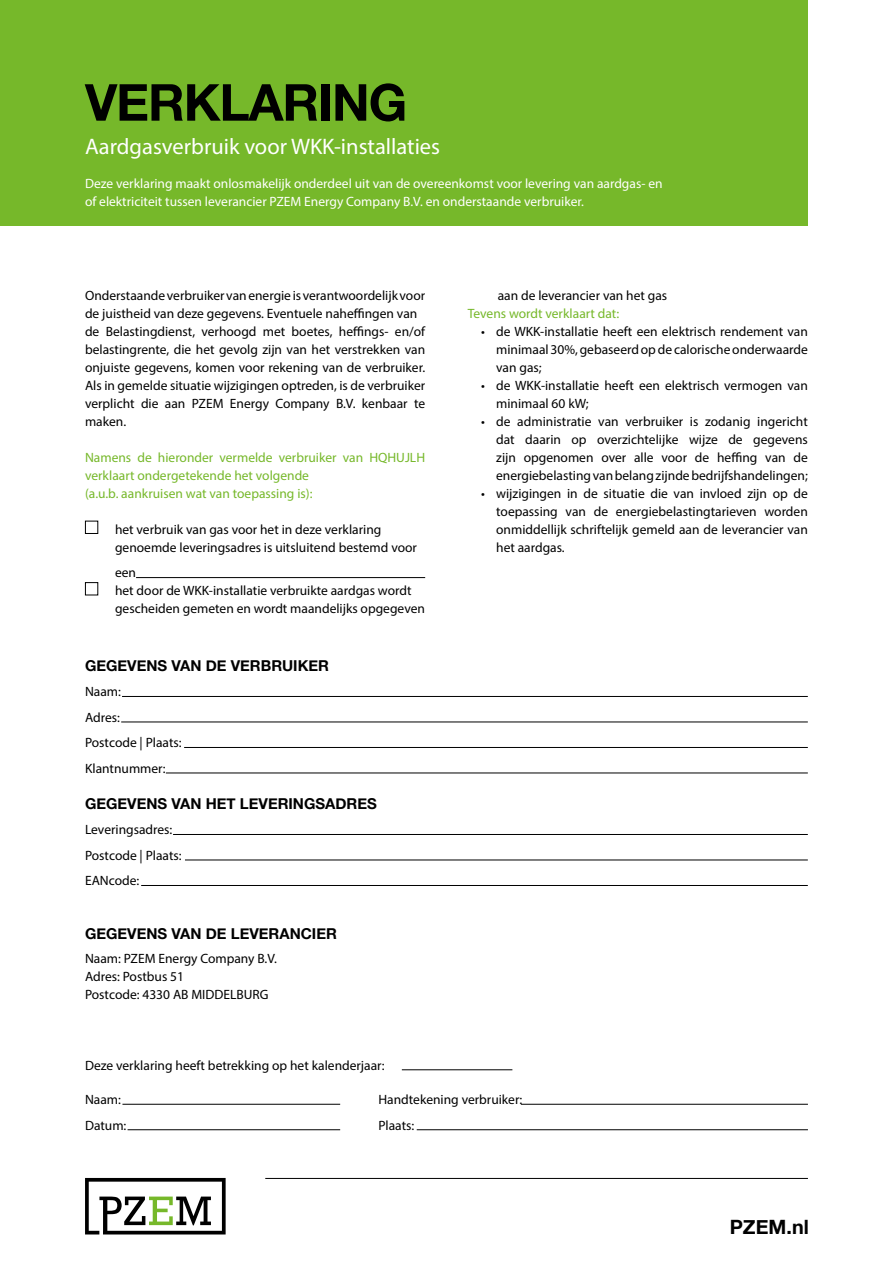
<style>
.page{position:relative;width:893px;height:1263px;background:#fff}
.page>*{position:absolute;margin:0;border:0;box-sizing:border-box;transform-origin:0 0}
.t1{font:700 51px "Helvetica Neue";letter-spacing:-.02em;color:#000}
.t2{font:22.5px "Myriad Pro";color:#fff}
.t3{font:700 19.65px "Helvetica Neue";letter-spacing:.005em;color:#000}
.t4{font:700 15px "Helvetica Neue";color:#000}
.t5{font:13.5px/18px "Myriad Pro";color:#000}
.t6{font:13.5px/18px "Myriad Pro";color:#fff}
.t7{font:13.5px/18px "Myriad Pro";color:#76b82a}
</style>
<div class="page">
<hr style="left:122px;top:696px;width:686px;height:1px;background:#000">
<hr style="left:121px;top:722px;width:687px;height:1px;background:#000">
<hr style="left:184px;top:747px;width:624px;height:1px;background:#000">
<hr style="left:166px;top:773px;width:642px;height:1px;background:#000">
<hr style="left:173px;top:834px;width:635px;height:1px;background:#000">
<hr style="left:185px;top:860px;width:623px;height:1px;background:#000">
<hr style="left:141px;top:885px;width:667px;height:1px;background:#000">
<hr style="left:136px;top:577px;width:289px;height:1px;background:#000">
<div style="left:85px;top:521px;width:13px;height:13px;border:1px solid #000"></div>
<div style="left:85px;top:582px;width:13px;height:13px;border:1px solid #000"></div>
<div style="left:0;top:0;width:808px;height:226px;background:#76b82a"></div>
<hr style="left:122px;top:1104px;width:218px;height:1px;background:#000">
<hr style="left:128px;top:1129px;width:212px;height:1px;background:#000">
<hr style="left:521px;top:1104px;width:287px;height:1px;background:#000">
<hr style="left:417px;top:1129px;width:391px;height:1px;background:#000">
<hr style="left:402px;top:1069px;width:110px;height:1px;background:#000">
<svg style="left:85px;top:1178px;width:141px;height:56px"></svg>
<hr style="left:265px;top:1178px;width:543px;height:1px;background:#000">
<h1 class="t1" style="left:85px;top:62px;width:324px">VERKLARING</h1>
<h2 class="t2" style="left:85px;top:132px;width:357px">Aardgasverbruik voor WKK-installaties</h2>
<p class="t6" style="left:85px;top:174px;width:579px">Deze verklaring maakt onlosmakelijk onderdeel uit van de overeenkomst voor levering van aardgas- en of elektriciteit tussen leverancier PZEM Energy Company B.V. en onderstaande verbruiker.</p>
<p class="t5" style="left:85px;top:286px;width:342px">Onderstaande verbruiker van energie is verantwoordelijk voor de juistheid van deze gegevens. Eventuele naheffingen van de Belastingdienst, verhoogd met boetes, heffings- en/of belastingrente, die het gevolg zijn van het verstrekken van onjuiste gegevens, komen voor rekening van de verbruiker.<br>Als in gemelde situatie wijzigingen optreden, is de verbruiker verplicht die aan PZEM Energy Company B.V. kenbaar te maken.</p>
<p class="t7" style="left:85px;top:448px;width:342px">Namens de hieronder vermelde verbruiker van HQHUJLH verklaart ondergetekende het volgende<br>(a.u.b. aankruisen wat van toepassing is):</p>
<p class="t5" style="left:115px;top:520px;width:303px">het verbruik van gas voor het in deze verklaring genoemde leveringsadres is uitsluitend bestemd voor</p>
<p class="t5" style="left:115px;top:564px;width:311px">een<br>het door de WKK-installatie verbruikte aardgas wordt gescheiden gemeten en wordt maandelijks opgegeven</p>
<p class="t4" style="left:85px;top:654px;width:246px">GEGEVENS VAN DE VERBRUIKER</p>
<p class="t5" style="left:85px;top:679px;width:98px;line-height:25.5px">Naam:<br>Adres:<br>Postcode | Plaats:<br>Klantnummer:</p>
<p class="t4" style="left:85px;top:792px;width:293px">GEGEVENS VAN HET LEVERINGSADRES</p>
<p class="t5" style="left:85px;top:817px;width:98px;line-height:25.5px">Leveringsadres:<br>Postcode | Plaats:<br>EANcode:</p>
<p class="t4" style="left:85px;top:922px;width:253px">GEGEVENS VAN DE LEVERANCIER</p>
<p class="t5" style="left:85px;top:949px;width:193px">Naam: PZEM Energy Company B.V.<br>Adres: Postbus 51<br>Postcode: 4330 AB MIDDELBURG</p>
<p class="t5" style="left:85px;top:1056px;width:301px">Deze verklaring heeft betrekking op het kalenderjaar:</p>
<p class="t5" style="left:498px;top:286px;width:171px">aan de leverancier van het gas</p>
<p class="t7" style="left:468px;top:304px;width:153px">Tevens wordt verklaart dat:</p>
<p class="t5" style="left:496px;top:322px;width:313px;text-align:justify;text-indent:-15px">• de WKK-installatie heeft een elektrisch rendement van minimaal 30%, gebaseerd op de calorische onderwaarde van gas;</p>
<p class="t5" style="left:496px;top:376px;width:313px;text-indent:-15px">• de WKK-installatie heeft een elektrisch vermogen van minimaal 60 kW;</p>
<p class="t5" style="left:496px;top:412px;width:313px;text-align:justify;text-indent:-15px">• de administratie van verbruiker is zodanig ingericht dat daarin op overzichtelijke wijze de gegevens zijn opgenomen over alle voor de heffing van de energiebelasting van belang zijnde bedrijfshandelingen;</p>
<p class="t5" style="left:496px;top:484px;width:313px;text-align:justify;text-indent:-15px">• wijzigingen in de situatie die van invloed zijn op de toepassing van de energiebelastingtarieven worden onmiddellijk schriftelijk gemeld aan de leverancier van het aardgas.</p>
<p class="t5" style="left:85px;top:1086px;width:43px;line-height:25.5px">Naam:<br>Datum:</p>
<p class="t5" style="left:378px;top:1086px;width:145px;line-height:25.5px">Handtekening verbruiker:<br>Plaats:</p>
<h3 class="t3" style="left:730px;top:1212px;width:81px">PZEM.nl</h3>
</div>
